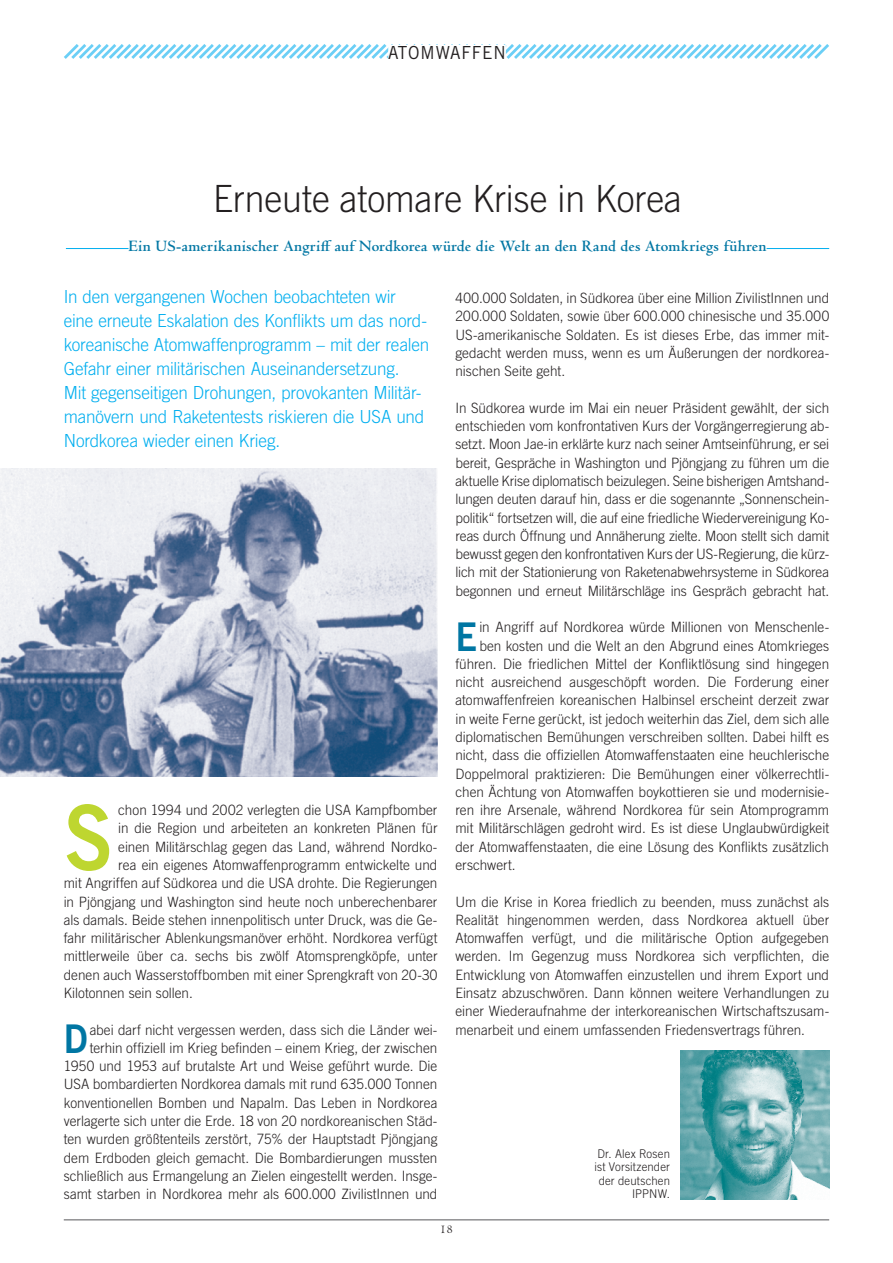
<style>
.page{position:relative;width:893px;height:1263px;background:#fff}
.page>*{position:absolute;margin:0;border:0;box-sizing:border-box;transform-origin:0 0}
.t1{font:90.15px "Trade Gothic LT Std Bd 2";color:#bed630;scale:.9 1}
.t2{font:39.6px "Trade Gothic LT Std Bd 2";color:#0076a3;scale:.9 1}
.t3{font:300 37.5px "Trade Gothic LT Std";color:#231f20;scale:.95 1}
.t4{font:300 18px/24px "Trade Gothic LT Std";letter-spacing:-.01em;color:#00aeef;scale:.95 1}
.t5{font:18px "Trade Gothic LT Std";letter-spacing:.05em;color:#231f20;scale:.95 1}
.t6{font:700 16.5px "Centaur MT Std";letter-spacing:.015em;color:#0076a3}
.t7{font:300 14.25px/18.3px "Trade Gothic LT Std";color:#231f20;text-align:justify;scale:.95 1}
.t8{font:300 12px/13.5px "Trade Gothic LT Std";letter-spacing:.01em;color:#231f20;text-align:right;scale:.95 1}
.t9{font:12px "Centaur MT Std";color:#231f20}
</style>
<div class="page">
<hr style="left:64px;top:1219px;width:765px;height:1px;background:#57585a">
<hr style="left:66px;top:248px;width:763px;height:1px;background:#00aeef">
<div style="left:129px;top:244px;width:638px;height:6px;background:#fff"></div>
<svg style="left:64px;top:44px;width:765px;height:15px"></svg>
<div style="left:388px;top:45px;width:118px;height:15px;background:#fff"></div>
<img style="left:680px;top:1051px;width:149px;height:148px">
<img style="left:0;top:468px;width:437px;height:308px">
<p class="t5" style="left:388px;top:42px;width:125px">ATOMWAFFEN</p>
<h3 class="t3" style="left:213px;top:176px;width:495px">Erneute atomare Krise in Korea</h3>
<p class="t6" style="left:129px;top:237px;width:640px">Ein US-amerikanischer Angriff auf Nordkorea würde die Welt an den Rand des Atomkriegs führen</p>
<p class="t4" style="left:64px;top:285px;width:386px">In den vergangenen Wochen beobachteten wir eine erneute Eskalation des Konflikts um das nord&shy;koreanische Atomwaffenprogramm – mit der realen Gefahr einer militärischen Auseinandersetzung.<br>Mit gegenseitigen Drohungen, provokanten Militär&shy;manövern und Raketentests riskieren die USA und Nordkorea wieder einen Krieg.</p>
<h1 class="t1" style="left:64px;top:782px;width:57px">S</h1>
<p class="t7" style="left:118px;top:801px;width:337px">chon 1994 und 2002 verlegten die USA Kampfbomber</p>
<p class="t7" style="left:118px;top:819px;width:338px">in die Region und arbeiteten an konkreten Plänen für</p>
<p class="t7" style="left:118px;top:837px;width:337px">einen Militärschlag gegen das Land, während Nordko-</p>
<p class="t7" style="left:118px;top:856px;width:337px">rea ein eigenes Atomwaffenprogramm entwickelte und</p>
<p class="t7" style="left:64px;top:874px;width:395px">mit Angriffen auf Südkorea und die USA drohte. Die Regierungen</p>
<p class="t7" style="left:64px;top:892px;width:395px">in Pjöngjang und Washington sind heute noch unberechenbarer</p>
<p class="t7" style="left:64px;top:910px;width:395px">als damals. Beide stehen innenpolitisch unter Druck, was die Ge-</p>
<p class="t7" style="left:64px;top:929px;width:395px">fahr militärischer Ablenkungsmanöver erhöht. Nordkorea verfügt</p>
<p class="t7" style="left:64px;top:947px;width:395px">mittlerweile über ca. sechs bis zwölf Atomsprengköpfe, unter</p>
<p class="t7" style="left:64px;top:965px;width:395px">denen auch Wasserstoffbomben mit einer Sprengkraft von 20-30</p>
<p class="t7" style="left:64px;top:984px;width:137px">Kilotonnen sein sollen.</p>
<h2 class="t2" style="left:64px;top:1014px;width:28px">D</h2>
<p class="t7" style="left:64px;top:1020px;width:395px;text-align:right">abei darf nicht vergessen werden, dass sich die Länder wei&shy;terhin offiziell im Krieg befinden – einem Krieg, der zwischen 1950 und 1953 auf brutalste Art und Weise geführt wurde. Die USA bombardierten Nordkorea damals mit rund 635.000 Tonnen konventionellen Bomben und Napalm. Das Leben in Nordkorea verlagerte sich unter die Erde. 18 von 20 nordkoreanischen Städ&shy;ten wurden größtenteils zerstört, 75% der Hauptstadt Pjöngjang dem Erdboden gleich gemacht. Die Bombardierungen mussten schließlich aus Ermangelung an Zielen eingestellt werden. Insge&shy;samt starben in Nordkorea mehr als 600.000 ZivilistInnen und</p>
<p class="t7" style="left:455px;top:289px;width:395px">400.000 Soldaten, in Südkorea über eine Million ZivilistInnen und 200.000 Soldaten, sowie über 600.000 chinesische und 35.000<br>US-amerikanische Soldaten. Es ist dieses Erbe, das immer mit&shy;gedacht werden muss, wenn es um Äußerungen der nordkorea&shy;nischen Seite geht.</p>
<p class="t7" style="left:455px;top:398px;width:395px">In Südkorea wurde im Mai ein neuer Präsident gewählt, der sich entschieden vom konfrontativen Kurs der Vorgängerregierung ab&shy;setzt. Moon Jae-in erklärte kurz nach seiner Amtseinführung, er sei bereit, Gespräche in Washington und Pjöngjang zu führen um die aktuelle Krise diplomatisch beizulegen. Seine bisherigen Amtshand&shy;lungen deuten darauf hin, dass er die sogenannte „Sonnenschein&shy;politik“ fortsetzen will, die auf eine friedliche Wiedervereinigung Ko&shy;reas durch Öffnung und Annäherung zielte. Moon stellt sich damit bewusst gegen den konfrontativen Kurs der US-Regierung, die kürz&shy;lich mit der Stationierung von Raketenabwehrsysteme in Südkorea begonnen und erneut Militärschläge ins Gespräch gebracht hat.</p>
<h2 class="t2" style="left:455px;top:612px;width:26px">E</h2>
<p class="t7" style="left:479px;top:618px;width:370px">in Angriff auf Nordkorea würde Millionen von Menschenle-</p>
<p class="t7" style="left:479px;top:636px;width:370px">ben kosten und die Welt an den Abgrund eines Atomkrieges</p>
<p class="t7" style="left:455px;top:654px;width:395px">führen. Die friedlichen Mittel der Konfliktlösung sind hingegen</p>
<p class="t7" style="left:455px;top:673px;width:395px">nicht ausreichend ausgeschöpft worden. Die Forderung einer</p>
<p class="t7" style="left:455px;top:691px;width:395px">atomwaffenfreien koreanischen Halbinsel erscheint derzeit zwar</p>
<p class="t7" style="left:455px;top:709px;width:395px">in weite Ferne gerückt, ist jedoch weiterhin das Ziel, dem sich alle</p>
<p class="t7" style="left:455px;top:728px;width:395px">diplomatischen Bemühungen verschreiben sollten. Dabei hilft es</p>
<p class="t7" style="left:455px;top:746px;width:395px">nicht, dass die offiziellen Atomwaffenstaaten eine heuchlerische</p>
<p class="t7" style="left:455px;top:764px;width:395px">Doppelmoral praktizieren: Die Bemühungen einer völkerrechtli-</p>
<p class="t7" style="left:455px;top:782px;width:395px">chen Ächtung von Atomwaffen boykottieren sie und modernisie-</p>
<p class="t7" style="left:455px;top:801px;width:395px">ren ihre Arsenale, während Nordkorea für sein Atomprogramm</p>
<p class="t7" style="left:455px;top:819px;width:395px">mit Militärschlägen gedroht wird. Es ist diese Unglaubwürdigkeit</p>
<p class="t7" style="left:455px;top:837px;width:395px">der Atomwaffenstaaten, die eine Lösung des Konflikts zusätzlich</p>
<p class="t7" style="left:455px;top:856px;width:65px">erschwert.</p>
<p class="t7" style="left:455px;top:892px;width:395px">Um die Krise in Korea friedlich zu beenden, muss zunächst als Realität hingenommen werden, dass Nordkorea aktuell über Atomwaffen verfügt, und die militärische Option aufgegeben werden. Im Gegenzug muss Nordkorea sich verpflichten, die Entwicklung von Atomwaffen einzustellen und ihrem Export und Einsatz abzuschwören. Dann können weitere Verhandlungen zu einer Wiederaufnahme der interkoreanischen Wirtschaftszusam&shy;menarbeit und einem umfassenden Friedensvertrags führen.</p>
<p class="t8" style="left:594px;top:1147px;width:81px">Dr. Alex Rosen ist Vorsitzender der deutschen<br>IPPNW.</p>
<p class="t9" style="left:440px;top:1222px;width:14px">18</p>
</div>
